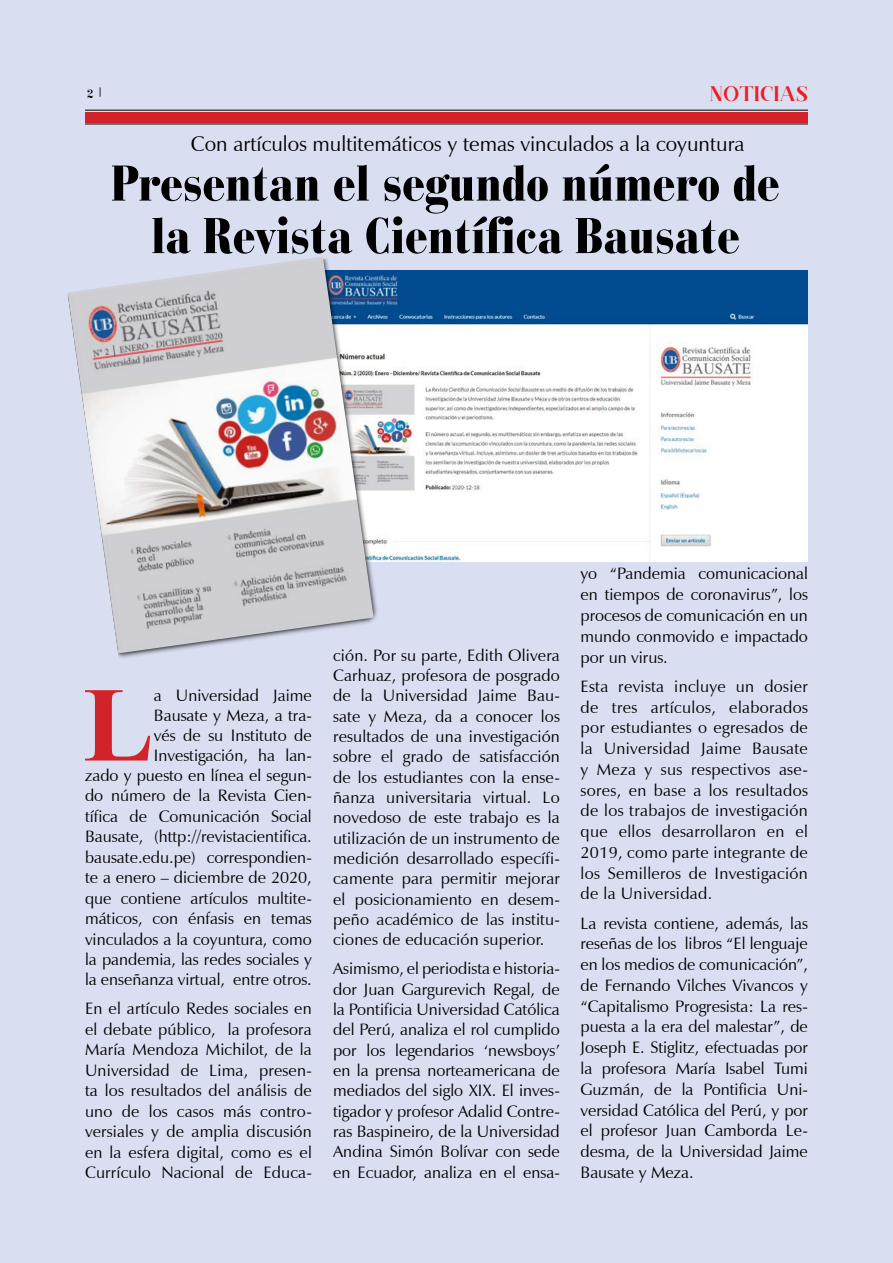
<style>
.page{position:relative;width:893px;height:1263px;background:#fff}
.page>*{position:absolute;margin:0;border:0;box-sizing:border-box;transform-origin:0 0}
.t1{font:700 106.2px "Times New Roman";color:#d2232a}
.t2{font:900 condensed 52.5px/52.5px "Bauer Bodoni BT";color:#000;text-align:center}
.t3{font:21px "Zapf Humanist 601 BT";color:#000}
.t4{font:21px "Rachel";color:#ed1d24}
.t5{font:16.5px/20.4px "Zapf Humanist 601 BT";color:#000;text-align:justify}
.t6{font:12px "Rachel";color:#000;scale:.95 1}
</style>
<div class="page">
<div style="left:0;top:0;width:892px;height:1263px;background:#d9def0"></div>
<img style="left:397px;top:270px;width:411px;height:291px">
<img style="left:118px;top:270px;width:279px;height:388px">
<div style="left:85px;top:112px;width:723px;height:10px;background:#d2232a"></div>
<hr style="left:85px;top:110px;width:723px;height:1px;background:#000">
<hr style="left:85px;top:124px;width:723px;height:1px;background:#000">
<img style="left:68px;top:257px;width:306px;height:396px">
<p class="t6" style="left:87px;top:86px;width:16px">2 |</p>
<p class="t4" style="left:709px;top:81px;width:100px">NOTICIAS</p>
<p class="t3" style="left:191px;top:131px;width:555px">Con artículos multitemáticos y temas vinculados a la coyuntura</p>
<h2 class="t2" style="left:111px;top:156px;width:670px">Presentan el segundo número de la Revista Científica Bausate</h2>
<p class="t5" style="left:85px;top:685px;width:228px;text-align:right">a Universidad Jaime<br>Bausate y Meza, a tra-<br>vés de su Instituto de<br>Investigación, ha lan-<br>zado y puesto en línea el segun&shy;do número de la Revista Cien&shy;tífica de Comunicación Social<br>Bausate, (http://revistacientifica. bausate.edu.pe) correspondien&shy;te a enero – diciembre de 2020, que contiene artículos multite&shy;máticos, con énfasis en temas vinculados a la coyuntura, como la pandemia, las redes sociales y la enseñanza virtual, entre otros.</p>
<p class="t5" style="left:85px;top:998px;width:228px">En el artículo Redes sociales en el debate público, la profesora María Mendoza Michilot, de la Universidad de Lima, presen&shy;ta los resultados del análisis de uno de los casos más contro&shy;versiales y de amplia discusión en la esfera digital, como es el Currículo Nacional de Educa-</p>
<h1 class="t1" style="left:83px;top:651px;width:72px">L</h1>
<p class="t5" style="left:333px;top:645px;width:228px">ción. Por su parte, Edith Olivera Carhuaz, profesora de posgrado de la Universidad Jaime Bau&shy;sate y Meza, da a conocer los resultados de una investigación sobre el grado de satisfacción de los estudiantes con la ense&shy;ñanza universitaria virtual. Lo novedoso de este trabajo es la utilización de un instrumento de medición desarrollado específi&shy;camente para permitir mejorar el posicionamiento en desem&shy;peño académico de las institu&shy;ciones de educación superior.</p>
<p class="t5" style="left:333px;top:958px;width:228px">Asimismo, el periodista e historia&shy;dor Juan Gargurevich Regal, de la Pontificia Universidad Católica del Perú, analiza el rol cumplido por los legendarios ‘newsboys’ en la prensa norteamericana de mediados del siglo XIX. El inves&shy;tigador y profesor Adalid Contre&shy;ras Baspineiro, de la Universidad Andina Simón Bolívar con sede en Ecuador, analiza en el ensa-</p>
<p class="t5" style="left:581px;top:563px;width:229px">yo “Pandemia comunicacional en tiempos de coronavirus”, los procesos de comunicación en un mundo conmovido e impactado por un virus.</p>
<p class="t5" style="left:581px;top:676px;width:229px">Esta revista incluye un dosier de tres artículos, elaborados por estudiantes o egresados de la Universidad Jaime Bausate y Meza y sus respectivos ase&shy;sores, en base a los resultados de los trabajos de investigación que ellos desarrollaron en el 2019, como parte integrante de los Semilleros de Investigación de la Universidad.</p>
<p class="t5" style="left:581px;top:913px;width:229px">La revista contiene, además, las reseñas de los libros “El lenguaje en los medios de comunicación”, de Fernando Vilches Vivancos y “Capitalismo Progresista: La res&shy;puesta a la era del malestar”, de Joseph E. Stiglitz, efectuadas por la profesora María Isabel Tumi Guzmán, de la Pontificia Uni&shy;versidad Católica del Perú, y por el profesor Juan Camborda Le&shy;desma, de la Universidad Jaime Bausate y Meza.</p>
</div>
